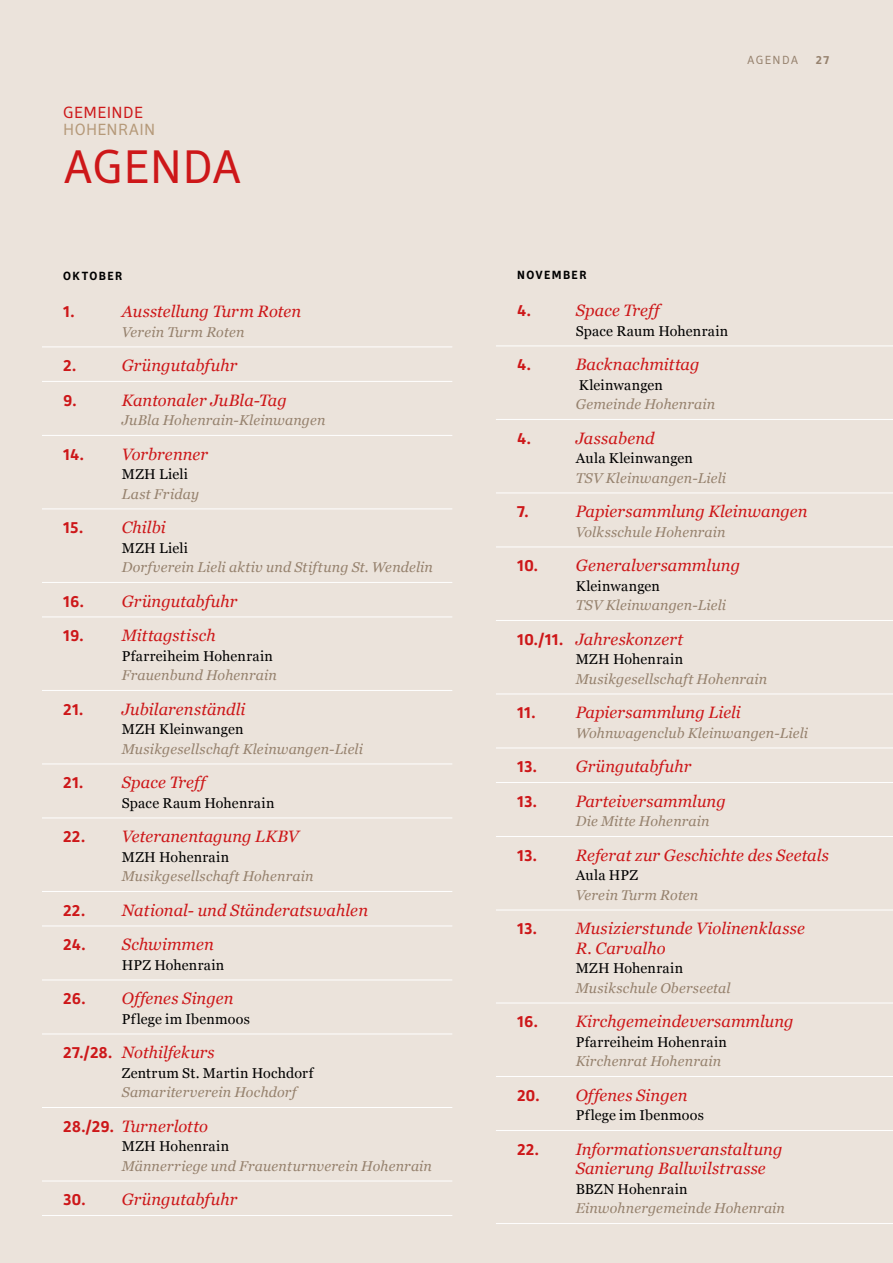
<style>
.page{position:relative;width:893px;height:1263px;background:#ebe3db}
.page>*{position:absolute;margin:0;border:0;box-sizing:border-box;transform-origin:0 0}
.t1{font:48px "Secca Std Demo";letter-spacing:-.01em;color:#cd1719}
.t2{font:italic 16.5px/19.5px "Georgia";letter-spacing:.005em;color:#cd1719}
.t3{font:700 16.5px "Secca Std Demo";color:#cd1719}
.t4{font:16.5px "Secca Std Demo";letter-spacing:.015em;color:#b59979}
.t5{font:16.5px "Secca Std Demo";letter-spacing:.02em;color:#cd1719}
.t6{font:italic 14.25px "Georgia";letter-spacing:.01em;color:#96826e}
.t7{font:14.25px "Georgia";letter-spacing:.02em;color:#000}
.t8{font:700 12px "Secca Std Demo";letter-spacing:.115em;color:#000}
.t9{font:12px "Secca Std Demo";letter-spacing:.1em;color:#96826e}
.t10{font:700 12px "Secca Std Demo";color:#96826e}
.s1{font-family:"Secca Std Demo";font-weight:700;font-style:normal}
</style>
<div class="page">
<hr style="left:496px;top:345px;width:397px;height:1px;background:#fff">
<hr style="left:496px;top:419px;width:397px;height:1px;background:#fff">
<hr style="left:496px;top:492px;width:397px;height:1px;background:#fff">
<hr style="left:496px;top:546px;width:397px;height:1px;background:#fff">
<hr style="left:496px;top:620px;width:397px;height:1px;background:#fff">
<hr style="left:496px;top:693px;width:397px;height:1px;background:#fff">
<hr style="left:496px;top:747px;width:397px;height:1px;background:#fff">
<hr style="left:496px;top:782px;width:397px;height:1px;background:#fff">
<hr style="left:496px;top:836px;width:397px;height:1px;background:#fff">
<hr style="left:496px;top:909px;width:397px;height:1px;background:#fff">
<hr style="left:496px;top:1002px;width:397px;height:1px;background:#fff">
<hr style="left:496px;top:1076px;width:397px;height:1px;background:#fff">
<hr style="left:496px;top:1130px;width:397px;height:1px;background:#fff">
<hr style="left:496px;top:1223px;width:397px;height:1px;background:#fff">
<hr style="left:42px;top:346px;width:410px;height:1px;background:#fff">
<hr style="left:42px;top:381px;width:410px;height:1px;background:#fff">
<hr style="left:42px;top:435px;width:410px;height:1px;background:#fff">
<hr style="left:42px;top:508px;width:410px;height:1px;background:#fff">
<hr style="left:42px;top:582px;width:410px;height:1px;background:#fff">
<hr style="left:42px;top:616px;width:410px;height:1px;background:#fff">
<hr style="left:42px;top:690px;width:410px;height:1px;background:#fff">
<hr style="left:42px;top:763px;width:410px;height:1px;background:#fff">
<hr style="left:42px;top:817px;width:410px;height:1px;background:#fff">
<hr style="left:42px;top:891px;width:410px;height:1px;background:#fff">
<hr style="left:42px;top:925px;width:410px;height:1px;background:#fff">
<hr style="left:42px;top:979px;width:410px;height:1px;background:#fff">
<hr style="left:42px;top:1033px;width:410px;height:1px;background:#fff">
<hr style="left:42px;top:1107px;width:410px;height:1px;background:#fff">
<hr style="left:42px;top:1180px;width:410px;height:1px;background:#fff">
<hr style="left:42px;top:1215px;width:410px;height:1px;background:#fff">
<p class="t5" style="left:63px;top:103px;width:81px">GEMEINDE</p>
<p class="t4" style="left:63px;top:120px;width:93px">HOHENRAIN</p>
<h1 class="t1" style="left:63px;top:139px;width:180px">AGENDA</h1>
<p class="t8" style="left:63px;top:269px;width:61px">OKTOBER</p>
<p class="t3" style="left:63px;top:302px;width:13px">1.</p>
<p class="t2" style="left:122px;top:301px;width:181px">Ausstellung Turm Roten</p>
<p class="t6" style="left:122px;top:321px;width:124px">Verein Turm Roten</p>
<p class="t3" style="left:63px;top:356px;width:15px">2.</p>
<p class="t2" style="left:122px;top:355px;width:117px">Grüngutabfuhr</p>
<p class="t3" style="left:63px;top:391px;width:15px">9.</p>
<p class="t2" style="left:122px;top:389px;width:167px">Kantonaler JuBla-Tag</p>
<p class="t6" style="left:122px;top:410px;width:205px">JuBla Hohenrain-Kleinwangen</p>
<p class="t2" style="left:63px;top:443px;width:146px"><span class="s1">14.</span> Vorbrenner</p>
<p class="t7" style="left:122px;top:464px;width:68px">MZH Lieli</p>
<p class="t6" style="left:122px;top:483px;width:79px">Last Friday</p>
<p class="t2" style="left:63px;top:517px;width:104px"><span class="s1">15.</span> Chilbi</p>
<p class="t7" style="left:122px;top:537px;width:68px">MZH Lieli</p>
<p class="t6" style="left:122px;top:557px;width:313px">Dorfverein Lieli aktiv und Stiftung St. Wendelin</p>
<p class="t2" style="left:63px;top:590px;width:176px"><span class="s1">16.</span> Grüngutabfuhr</p>
<p class="t2" style="left:63px;top:625px;width:154px"><span class="s1">19.</span> Mittagstisch</p>
<p class="t7" style="left:122px;top:645px;width:153px">Pfarreiheim Hohenrain</p>
<p class="t6" style="left:122px;top:665px;width:157px">Frauenbund Hohenrain</p>
<p class="t2" style="left:63px;top:698px;width:184px"><span class="s1">21.</span> Jubilarenständli</p>
<p class="t7" style="left:122px;top:719px;width:123px">MZH Kleinwangen</p>
<p class="t6" style="left:122px;top:738px;width:243px">Musikgesellschaft Kleinwangen-Lieli</p>
<p class="t2" style="left:63px;top:772px;width:144px"><span class="s1">21.</span> Space Treff</p>
<p class="t7" style="left:122px;top:792px;width:154px">Space Raum Hohenrain</p>
<p class="t2" style="left:63px;top:826px;width:237px"><span class="s1">22.</span> Veteranentagung LKBV</p>
<p class="t7" style="left:122px;top:846px;width:109px">MZH Hohenrain</p>
<p class="t6" style="left:122px;top:866px;width:193px">Musikgesellschaft Hohenrain</p>
<p class="t2" style="left:63px;top:899px;width:306px"><span class="s1">22.</span> National- und Ständeratswahlen</p>
<p class="t2" style="left:63px;top:934px;width:152px"><span class="s1">24.</span> Schwimmen</p>
<p class="t7" style="left:122px;top:954px;width:104px">HPZ Hohenrain</p>
<p class="t2" style="left:63px;top:988px;width:172px"><span class="s1">26.</span> Offenes Singen</p>
<p class="t7" style="left:122px;top:1008px;width:130px">Pflege im Ibenmoos</p>
<p class="t2" style="left:63px;top:1042px;width:153px"><span class="s1">27./28.</span> Nothilfekurs</p>
<p class="t7" style="left:122px;top:1062px;width:193px">Zentrum St. Martin Hochdorf</p>
<p class="t6" style="left:122px;top:1082px;width:176px">Samariterverein Hochdorf</p>
<p class="t2" style="left:63px;top:1115px;width:146px"><span class="s1">28./29.</span> Turnerlotto</p>
<p class="t7" style="left:122px;top:1136px;width:109px">MZH Hohenrain</p>
<p class="t6" style="left:122px;top:1155px;width:312px">Männerriege und Frauenturnverein Hohenrain</p>
<p class="t2" style="left:63px;top:1189px;width:176px"><span class="s1">30.</span> Grüngutabfuhr</p>
<p class="t9" style="left:747px;top:53px;width:53px">AGENDA</p>
<p class="t10" style="left:816px;top:53px;width:15px">27</p>
<p class="t8" style="left:517px;top:268px;width:71px">NOVEMBER</p>
<p class="t3" style="left:517px;top:301px;width:15px">4.</p>
<p class="t2" style="left:576px;top:300px;width:85px">Space Treff</p>
<p class="t7" style="left:576px;top:320px;width:154px">Space Raum Hohenrain</p>
<p class="t3" style="left:517px;top:355px;width:15px">4.</p>
<p class="t2" style="left:576px;top:354px;width:125px">Backnachmittag</p>
<p class="t7" style="left:579px;top:374px;width:86px">Kleinwangen</p>
<p class="t6" style="left:576px;top:394px;width:141px">Gemeinde Hohenrain</p>
<p class="t3" style="left:517px;top:429px;width:15px">4.</p>
<p class="t2" style="left:576px;top:427px;width:81px">Jassabend</p>
<p class="t7" style="left:576px;top:448px;width:119px">Aula Kleinwangen</p>
<p class="t6" style="left:576px;top:467px;width:152px">TSV Kleinwangen-Lieli</p>
<p class="t3" style="left:517px;top:502px;width:13px">7.</p>
<p class="t2" style="left:576px;top:501px;width:233px">Papiersammlung Kleinwangen</p>
<p class="t6" style="left:576px;top:521px;width:151px">Volksschule Hohenrain</p>
<p class="t2" style="left:517px;top:555px;width:224px"><span class="s1">10.</span> Generalversammlung</p>
<p class="t7" style="left:576px;top:575px;width:86px">Kleinwangen</p>
<p class="t6" style="left:576px;top:595px;width:152px">TSV Kleinwangen-Lieli</p>
<p class="t2" style="left:517px;top:628px;width:167px"><span class="s1">10./11.</span> Jahreskonzert</p>
<p class="t7" style="left:576px;top:649px;width:109px">MZH Hohenrain</p>
<p class="t6" style="left:576px;top:668px;width:193px">Musikgesellschaft Hohenrain</p>
<p class="t3" style="left:517px;top:703px;width:20px">11.</p>
<p class="t2" style="left:576px;top:702px;width:167px">Papiersammlung Lieli</p>
<p class="t6" style="left:576px;top:722px;width:234px">Wohnwagenclub Kleinwangen-Lieli</p>
<p class="t2" style="left:517px;top:756px;width:176px"><span class="s1">13.</span> Grüngutabfuhr</p>
<p class="t2" style="left:517px;top:790px;width:210px"><span class="s1">13.</span> Parteiversammlung</p>
<p class="t6" style="left:576px;top:811px;width:135px">Die Mitte Hohenrain</p>
<p class="t2" style="left:517px;top:844px;width:313px"><span class="s1">13.</span> Referat zur Geschichte des Seetals</p>
<p class="t7" style="left:576px;top:865px;width:64px">Aula HPZ</p>
<p class="t6" style="left:576px;top:884px;width:124px">Verein Turm Roten</p>
<p class="t2" style="left:576px;top:918px;width:231px;text-indent:-59px"><span class="s1">13.</span> Musizierstunde Violinenklasse<br>R. Carvalho</p>
<p class="t7" style="left:576px;top:958px;width:109px">MZH Hohenrain</p>
<p class="t6" style="left:576px;top:977px;width:156px">Musikschule Oberseetal</p>
<p class="t2" style="left:517px;top:1011px;width:278px"><span class="s1">16.</span> Kirchgemeindeversammlung</p>
<p class="t7" style="left:576px;top:1031px;width:153px">Pfarreiheim Hohenrain</p>
<p class="t6" style="left:576px;top:1051px;width:147px">Kirchenrat Hohenrain</p>
<p class="t2" style="left:517px;top:1084px;width:172px"><span class="s1">20.</span> Offenes Singen</p>
<p class="t7" style="left:576px;top:1105px;width:130px">Pflege im Ibenmoos</p>
<p class="t2" style="left:576px;top:1138px;width:208px;text-indent:-59px"><span class="s1">22.</span> Informationsveranstaltung<br>Sanierung Ballwilstrasse</p>
<p class="t7" style="left:576px;top:1178px;width:113px">BBZN Hohenrain</p>
<p class="t6" style="left:576px;top:1198px;width:211px">Einwohnergemeinde Hohenrain</p>
</div>
